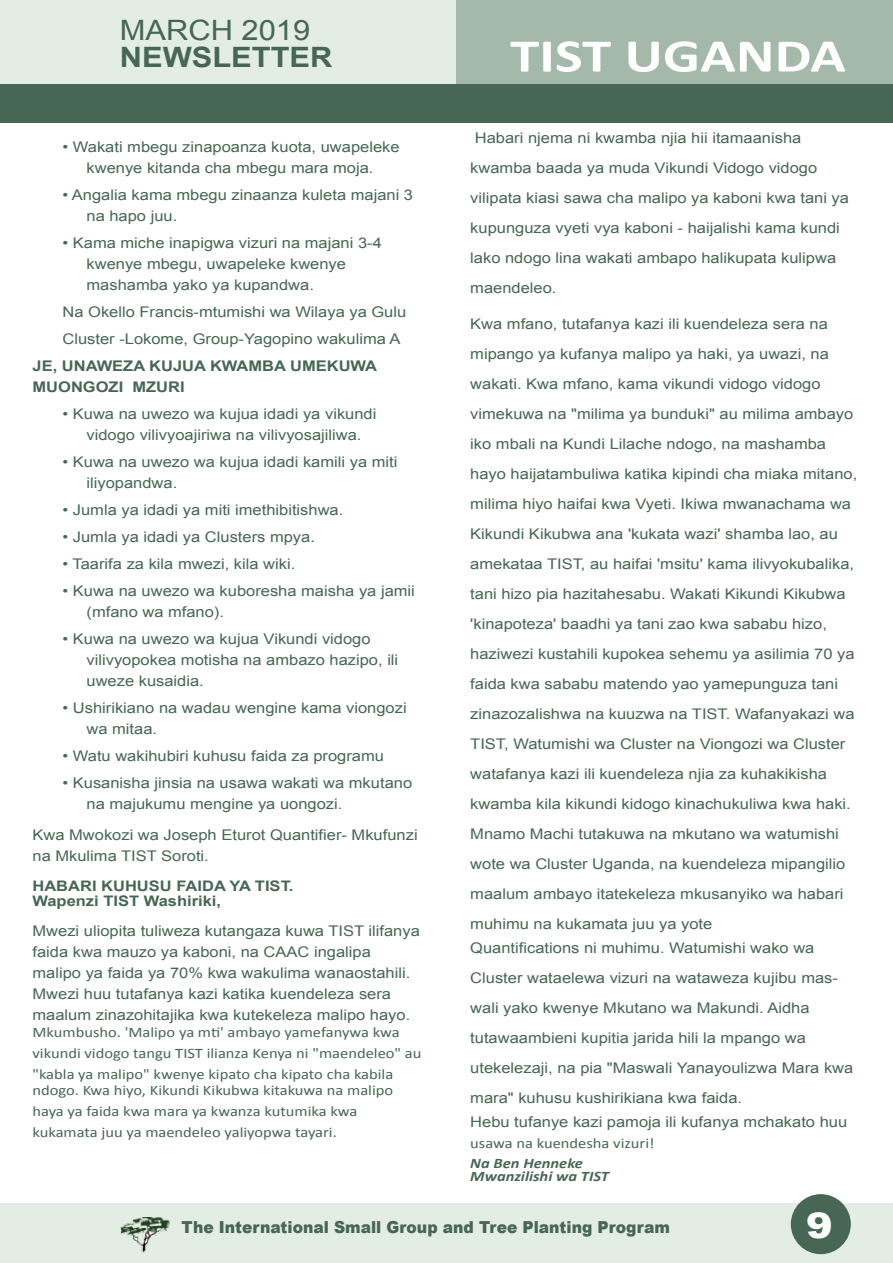
<style>
.page{position:relative;width:893px;height:1263px;background:#fff}
.page>*{position:absolute;margin:0;border:0;box-sizing:border-box;transform-origin:0 0}
.t1{font:700 46.95px "Calibri";color:#fff;scale:1.25 1}
.t2{font:900 35.25px "Arial";color:#fff;scale:1.13 1}
.t3{font:700 28.05px "Arial";color:#476654;scale:1.1 1}
.t4{font:28.05px "Arial";color:#476654;scale:1.1 1}
.t5{font:900 16.5px "Arial";color:#476654;scale:.94 1}
.t6{font:14.7px/30px "Arial";color:#476654;scale:1.12 1}
.t7{font:700 14.7px/21px "Arial";color:#476654;scale:1.12 1}
.t8{font:14.55px/21px "Calibri";color:#476654;scale:1.14 1}
.t9{font:700 14.55px/15px "Arial";color:#476654;scale:1.14 1}
.t10{font:italic 700 14.55px/13.5px "Calibri";color:#476654;scale:1.14 1}
</style>
<div class="page">
<div style="left:0;top:1203px;width:893px;height:60px;background:#e3ede4"></div>
<div style="left:791px;top:1194px;width:60px;height:60px;background:#476654;border-radius:50%"></div>
<svg style="left:0;top:0;width:893px;height:84px;background:#c4d3c7"></svg>
<div style="left:0;top:84px;width:893px;height:38px;background:#476654"></div>
<img style="left:121px;top:1217px;width:49px;height:36px">
<h3 class="t4" style="left:120px;top:12px;width:175px">MARCH 2019</h3>
<h3 class="t3" style="left:120px;top:38px;width:195px">NEWSLETTER</h3>
<h1 class="t1" style="left:510px;top:26px;width:270px">TIST UGANDA</h1>
<p class="t6" style="left:62px;top:136px;width:303px;line-height:21px;text-align:center">• Wakati mbegu zinapoanza kuota, uwapeleke kwenye kitanda cha mbegu mara moja.</p>
<p class="t6" style="left:87px;top:184px;width:293px;line-height:21px;text-indent:-24px">• Angalia kama mbegu zinaanza kuleta majani 3 na hapo juu.</p>
<p class="t6" style="left:87px;top:232px;width:265px;line-height:21px;text-indent:-24px">• Kama miche inapigwa vizuri na majani 3-4 kwenye mbegu, uwapeleke kwenye mashamba yako ya kupandwa.</p>
<p class="t6" style="left:62px;top:298px;width:308px;line-height:27px">Na Okello Francis-mtumishi wa Wilaya ya Gulu<br>Cluster -Lokome, Group-Yagopino wakulima A</p>
<p class="t7" style="left:33px;top:355px;width:309px">JE, UNAWEZA KUJUA KWAMBA UMEKUWA<br>MUONGOZI MZURI</p>
<p class="t6" style="left:87px;top:403px;width:260px;line-height:21px;text-indent:-24px">• Kuwa na uwezo wa kujua idadi ya vikundi vidogo vilivyoajiriwa na vilivyosajiliwa.</p>
<p class="t6" style="left:87px;top:451px;width:279px;line-height:21px;text-indent:-24px">• Kuwa na uwezo wa kujua idadi kamili ya miti iliyopandwa.</p>
<p class="t6" style="left:62px;top:495px;width:252px">• Jumla ya idadi ya miti imethibitishwa.</p>
<p class="t6" style="left:62px;top:522px;width:227px">• Jumla ya idadi ya Clusters mpya.</p>
<p class="t6" style="left:62px;top:549px;width:209px">• Taarifa za kila mwezi, kila wiki.</p>
<p class="t6" style="left:87px;top:580px;width:295px;line-height:21px;text-indent:-24px">• Kuwa na uwezo wa kuboresha maisha ya jamii (mfano wa mfano).</p>
<p class="t6" style="left:87px;top:628px;width:280px;line-height:21px;text-indent:-24px">• Kuwa na uwezo wa kujua Vikundi vidogo vilivyopokea motisha na ambazo hazipo, ili uweze kusaidia.</p>
<p class="t6" style="left:87px;top:697px;width:287px;line-height:21px;text-indent:-24px">• Ushirikiano na wadau wengine kama viongozi wa mitaa.</p>
<p class="t6" style="left:62px;top:741px;width:289px">• Watu wakihubiri kuhusu faida za programu</p>
<p class="t6" style="left:87px;top:772px;width:292px;line-height:21px;text-indent:-24px">• Kusanisha jinsia na usawa wakati wa mkutano na majukumu mengine ya uongozi.</p>
<p class="t6" style="left:33px;top:825px;width:345px;line-height:21px">Kwa Mwokozi wa Joseph Eturot Quantifier- Mkufunzi na Mkulima TIST Soroti.</p>
<p class="t9" style="left:32px;top:879px;width:230px">HABARI KUHUSU FAIDA YA TIST.<br>Wapenzi TIST Washiriki,</p>
<p class="t6" style="left:33px;top:921px;width:347px;line-height:21px">Mwezi uliopita tuliweza kutangaza kuwa TIST ilifanya faida kwa mauzo ya kaboni, na CAAC ingalipa malipo ya faida ya 70% kwa wakulima wanaostahili.<br>Mwezi huu tutafanya kazi katika kuendeleza sera maalum zinazohitajika kwa kutekeleza malipo hayo.</p>
<p class="t8" style="left:32px;top:1021px;width:343px">Mkumbusho. 'Malipo ya mti' ambayo yamefanywa kwa vikundi vidogo tangu TIST ilianza Kenya ni "maendeleo" au "kabla ya malipo" kwenye kipato cha kipato cha kabila</p>
<p class="t8" style="left:32px;top:1080px;width:318px">ndogo. Kwa hiyo, Kikundi Kikubwa kitakuwa na malipo haya ya faida kwa mara ya kwanza kutumika kwa kukamata juu ya maendeleo yaliyopwa tayari.</p>
<p class="t6" style="left:470px;top:123px;width:340px;text-indent:5px">Habari njema ni kwamba njia hii itamaanisha kwamba baada ya muda Vikundi Vidogo vidogo vilipata kiasi sawa cha malipo ya kaboni kwa tani ya kupunguza vyeti vya kaboni - haijalishi kama kundi lako ndogo lina wakati ambapo halikupata kulipwa maendeleo.</p>
<p class="t6" style="left:470px;top:309px;width:347px">Kwa mfano, tutafanya kazi ili kuendeleza sera na mipango ya kufanya malipo ya haki, ya uwazi, na wakati. Kwa mfano, kama vikundi vidogo vidogo vimekuwa na "milima ya bunduki" au milima ambayo iko mbali na Kundi Lilache ndogo, na mashamba hayo haijatambuliwa katika kipindi cha miaka mitano, milima hiyo haifai kwa Vyeti. Ikiwa mwanachama wa Kikundi Kikubwa ana 'kukata wazi' shamba lao, au amekataa TIST, au haifai 'msitu' kama ilivyokubalika, tani hizo pia hazitahesabu. Wakati Kikundi Kikubwa 'kinapoteza' baadhi ya tani zao kwa sababu hizo, haziwezi kustahili kupokea sehemu ya asilimia 70 ya faida kwa sababu matendo yao yamepunguza tani zinazozalishwa na kuuzwa na TIST. Wafanyakazi wa TIST, Watumishi wa Cluster na Viongozi wa Cluster watafanya kazi ili kuendeleza njia za kuhakikisha kwamba kila kikundi kidogo kinachukuliwa kwa haki.<br>Mnamo Machi tutakuwa na mkutano wa watumishi wote wa Cluster Uganda, na kuendeleza mipangilio maalum ambayo itatekeleza mkusanyiko wa habari muhimu na kukamata juu ya yote</p>
<p class="t6" style="left:470px;top:933px;width:344px">Quantifications ni muhimu. Watumishi wako wa Cluster wataelewa vizuri na wataweza kujibu mas&shy;wali yako kwenye Mkutano wa Makundi. Aidha tutawaambieni kupitia jarida hili la mpango wa utekelezaji, na pia "Maswali Yanayoulizwa Mara kwa mara" kuhusu kushirikiana kwa faida.</p>
<p class="t6" style="left:470px;top:1107px;width:338px">Hebu tufanye kazi pamoja ili kufanya mchakato huu</p>
<p class="t8" style="left:470px;top:1133px;width:163px">usawa na kuendesha vizuri!</p>
<p class="t10" style="left:470px;top:1156px;width:123px">Na Ben Henneke<br>Mwanzilishi wa TIST</p>
<p class="t5" style="left:181px;top:1215px;width:521px">The International Small Group and Tree Planting Program</p>
<h2 class="t2" style="left:806px;top:1200px;width:25px">9</h2>
</div>
